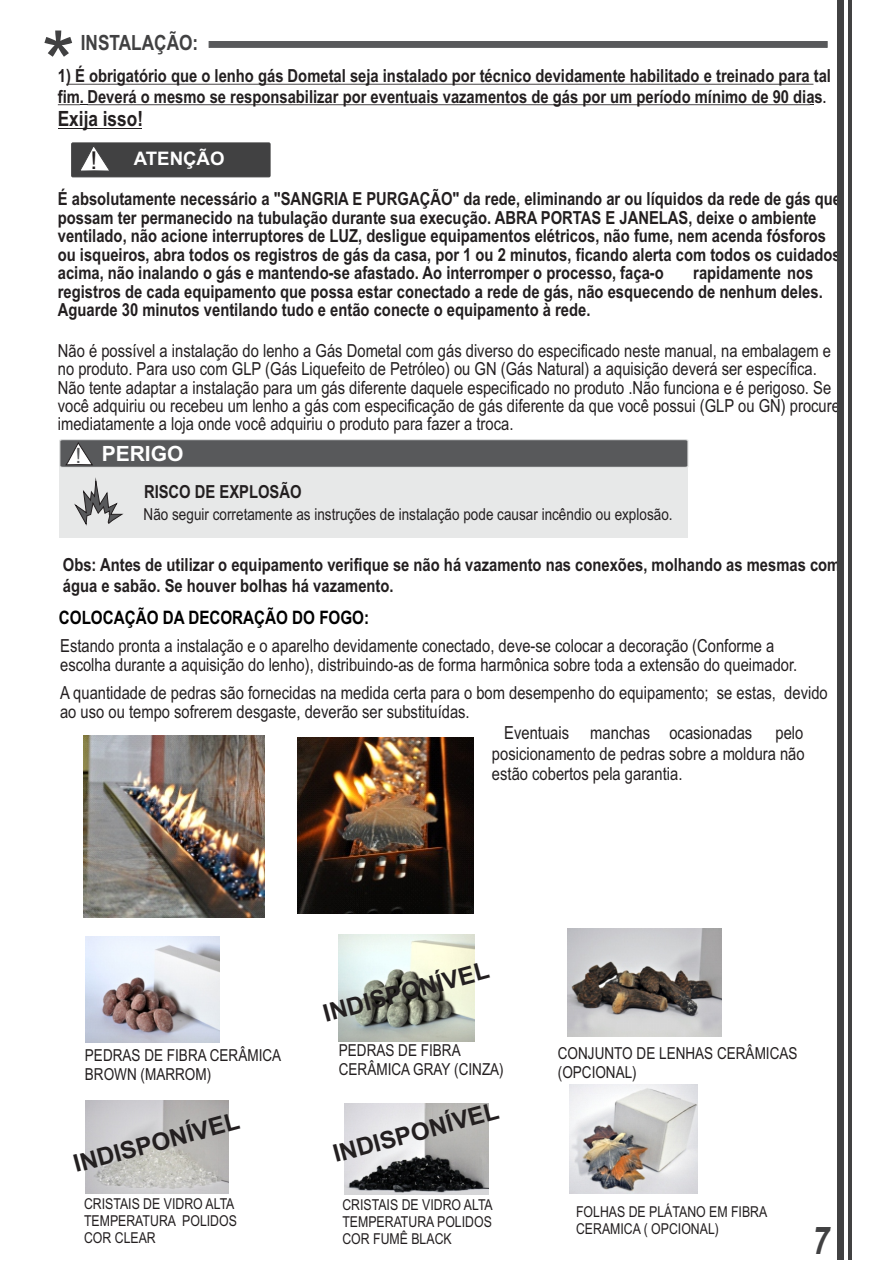
<style>
.page{position:relative;width:893px;height:1262px;background:#fff}
.page>*{position:absolute;margin:0;border:0;box-sizing:border-box;transform-origin:0 0}
.t1{font:italic 700 38.25px "Arial Narrow";color:#414142}
.t2{font:24.6px "Arial";color:#231f20}
.t3{font:700 24.15px "Arial";color:#231f20}
.t4{font:700 21px "Arial Narrow";color:#414142}
.t5{font:700 21px "Arial Narrow";color:#231f20}
.t6{font:700 21px "Arial";color:#fff}
.t7{font:700 18.6px "Arial Narrow";color:#000}
.t8{font:700 18.6px "Arial";color:#fff}
.t9{font:700 18px/18.5px "Arial Narrow";color:#231f20}
.t10{font:18px/18.3px "Arial Narrow";color:#231f20}
.t11{font:16.5px/18.8px "Arial Narrow";color:#231f20}
.t12{font:700 16.35px "Arial";color:#fff}
.t13{font:15px/17px "Arial Narrow";color:#231f20}
.s1{font-size:15px}
.s2{font-weight:400;font-size:21.15px;color:#58595b}
</style>
<div class="page">
<svg style="left:44px;top:31px;width:28px;height:26px"></svg>
<svg style="left:209px;top:41px;width:618px;height:7px;background:#5a5b5d"></svg>
<hr style="left:66px;top:84px;width:747px;height:1px;background:#231f20">
<hr style="left:87px;top:104px;width:723px;height:1px;background:#231f20">
<svg style="left:58px;top:104px;width:29px;height:1px"></svg>
<hr style="left:58px;top:128px;width:83px;height:1px;background:#231f20">
<div style="left:71px;top:143px;width:199px;height:34px;background:#414142;border:1px solid #414142"></div>
<svg style="left:81px;top:147px;width:28px;height:24px"></svg>
<div style="left:59px;top:450px;width:629px;height:87px;background:#e7e8e8"></div>
<svg style="left:75px;top:478px;width:48px;height:48px"></svg>
<svg style="left:60px;top:439px;width:628px;height:28px;background:#616263"></svg>
<div style="left:837px;top:0;width:7px;height:1259px;background:#414142"></div>
<hr style="left:848px;top:0;width:3px;height:1259px;background:#414142">
<img style="left:570px;top:1084px;width:128px;height:109px">
<img style="left:567px;top:928px;width:154px;height:108px">
<img style="left:339px;top:934px;width:135px;height:107px">
<img style="left:85px;top:936px;width:134px;height:106px">
<img style="left:86px;top:1100px;width:142px;height:93px">
<img style="left:344px;top:1103px;width:144px;height:91px">
<img style="left:83px;top:735px;width:181px;height:182px">
<img style="left:298px;top:737px;width:175px;height:176px">
<p class="t4" style="left:81px;top:34px;width:119px">INSTALAÇÃO:</p>
<p class="t9" style="left:58px;top:67px;width:774px;line-height:20.5px">1) É obrigatório que o lenho gás Dometal seja instalado por técnico devidamente habilitado e treinado para tal fim Deverá o mesmo se responsabilizar por eventuais vazamentos de gás por um período mínimo de 90 dias<span class="s1">.</span></p>
<p class="t9" style="left:80px;top:89px;width:6px">.</p>
<p class="t5" style="left:58px;top:111px;width:87px">Exija isso!</p>
<p class="t8" style="left:134px;top:152px;width:92px">ATENÇÃO</p>
<h2 class="t2" style="left:90px;top:151px;width:8px">!</h2>
<p class="t12" style="left:129px;top:154px;width:120px">ADVERTÊNCIA</p>
<p class="t9" style="left:58px;top:191px;width:784px">É absolutamente necessário a "SANGRIA E PURGAÇÃO" da rede, eliminando ar ou líquidos da rede de gás que possam ter permanecido na tubulação durante sua execução. ABRA PORTAS E JANELAS, deixe o ambiente ventilado, não acione interruptores de LUZ, desligue equipamentos elétricos, não fume, nem acenda fósforos ou isqueiros, abra todos os registros de gás da casa, por 1 ou 2 minutos, ficando alerta com todos os cuidados acima, não inalando o gás e mantendo-se afastado. Ao interromper o processo, faça-o</p>
<p class="t9" style="left:58px;top:265px;width:766px;text-indent:635px">rapidamente nos registros de cada equipamento que possa estar conectado a rede de gás, não esquecendo de nenhum deles.<br>Aguarde 30 minutos ventilando tudo e então conecte o equipamento à rede.</p>
<p class="t10" style="left:58px;top:343px;width:783px">Não é possível a instalação do lenho a Gás Dometal com gás diverso do especificado neste manual, na embalagem e no produto. Para uso com GLP (Gás Liquefeito de Petróleo) ou GN (Gás Natural) a aquisição deverá ser específica.<br>Não tente adaptar a instalação para um gás diferente daquele especificado no produto .Não funciona e é perigoso. Se você adquiriu ou recebeu um lenho a gás com especificação de gás diferente da que você possui (GLP ou GN) procure imediatamente a loja onde você adquiriu o produto para fazer a troca.</p>
<p class="t6" style="left:76px;top:446px;width:109px"><span class="s2">!</span> PERIGO</p>
<p class="t9" style="left:144px;top:484px;width:159px">RISCO DE EXPLOSÃO</p>
<p class="t11" style="left:144px;top:507px;width:530px">Não seguir corretamente as instruções de instalação pode causar incêndio ou explosão.</p>
<p class="t9" style="left:63px;top:556px;width:779px;line-height:20.5px">Obs: Antes de utilizar o equipamento verifique se não há vazamento nas conexões, molhando as mesmas com água e sabão. Se houver bolhas há vazamento.</p>
<p class="t7" style="left:59px;top:611px;width:312px">COLOCAÇÃO DA DECORAÇÃO DO FOGO:</p>
<p class="t10" style="left:60px;top:637px;width:738px;line-height:19.4px">Estando pronta a instalação e o aparelho devidamente conectado, deve-se colocar a decoração (Conforme a escolha durante a aquisição do lenho), distribuindo-as de forma harmônica sobre toda a extensão do queimador.</p>
<p class="t10" style="left:60px;top:684px;width:769px;line-height:19.4px">A quantidade de pedras são fornecidas na medida certa para o bom desempenho do equipamento; se estas, devido ao uso ou tempo sofrerem desgaste, deverão ser substituídas.</p>
<p class="t10" style="left:504px;top:725px;width:249px">Eventuais manchas ocasionadas</p>
<p class="t10" style="left:492px;top:724px;width:314px;line-height:20.4px;text-align:justify;text-indent:283px">pelo posicionamento de pedras sobre a moldura não estão cobertos pela garantia.</p>
<p class="t11" style="left:85px;top:1047px;width:198px">PEDRAS DE FIBRA CERÂMICA<br>BROWN (MARROM)</p>
<h3 class="t3" style="left:321px;top:1004px;width:172px;rotate:-15deg">INDISPONÍVEL</h3>
<p class="t11" style="left:339px;top:1042px;width:166px">PEDRAS DE FIBRA<br>CERÂMICA GRAY (CINZA)</p>
<h3 class="t3" style="left:72px;top:1155px;width:172px;rotate:-15deg">INDISPONÍVEL</h3>
<h3 class="t3" style="left:331px;top:1145px;width:172px;rotate:-15deg">INDISPONÍVEL</h3>
<p class="t13" style="left:84px;top:1196px;width:154px">CRISTAIS DE VIDRO ALTA<br>TEMPERATURA POLIDOS<br>COR CLEAR</p>
<p class="t13" style="left:342px;top:1197px;width:152px;text-align:justify">CRISTAIS DE VIDRO ALTA TEMPERATURA POLIDOS COR FUMÊ BLACK</p>
<p class="t11" style="left:558px;top:1045px;width:241px">CONJUNTO DE LENHAS CERÂMICAS (OPCIONAL)</p>
<p class="t13" style="left:576px;top:1204px;width:193px">FOLHAS DE PLÁTANO EM FIBRA<br>CERAMICA ( OPCIONAL)</p>
<h1 class="t1" style="left:812px;top:1226px;width:18px">7</h1>
</div>
